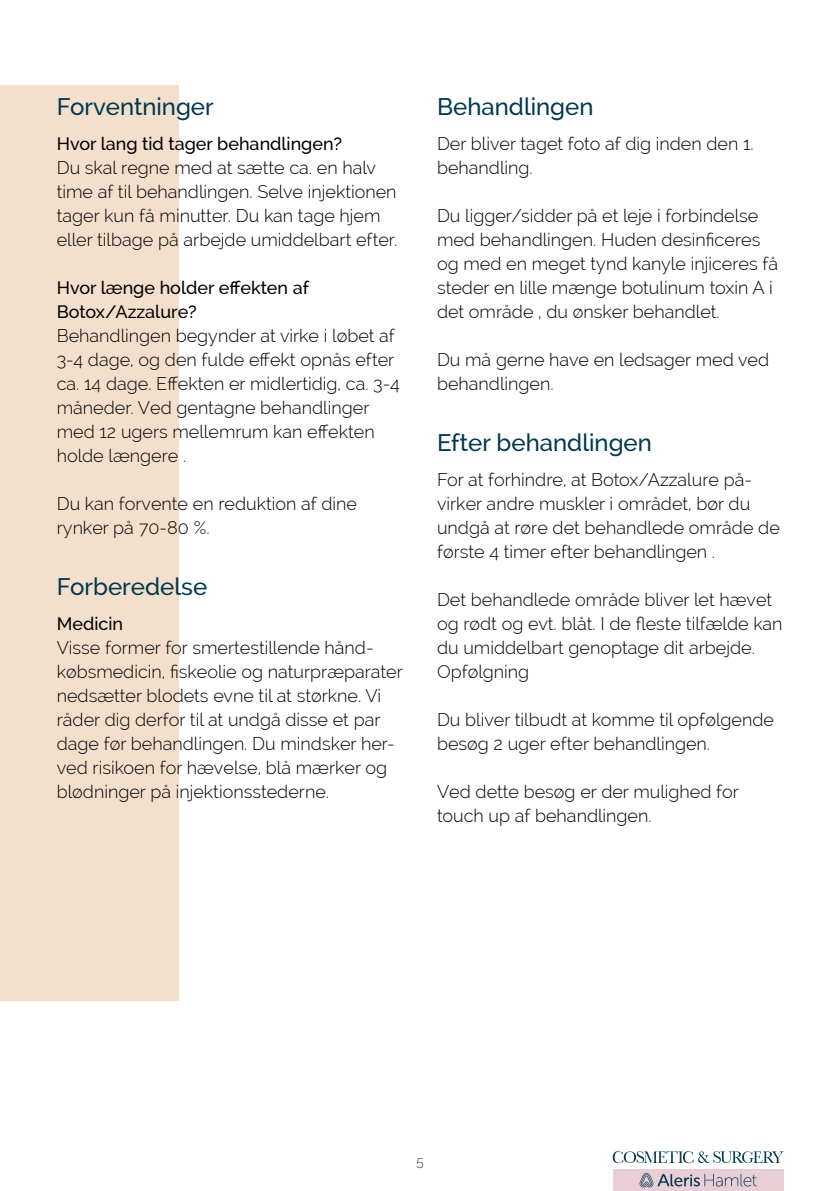
<style>
.page{position:relative;width:840px;height:1191px;background:#fff}
.page>*{position:absolute;margin:0;border:0;box-sizing:border-box;transform-origin:0 0}
.t1{font:500 24px "Raleway";color:#00384f}
.t2{font:300 18px/24px "Raleway";color:#000}
.t3{font:500 18px/24px "Raleway";color:#000}
.t4{font:300 14px "Raleway";color:#484847}
</style>
<div class="page">
<div style="left:0;top:85px;width:179px;height:915px;background:#f3dfcc"></div>
<div style="left:612px;top:1169px;width:170px;height:22px;background:#e9cfd5"></div>
<svg style="left:639px;top:1173px;width:117px;height:14px"></svg>
<svg style="left:612px;top:1151px;width:170px;height:12px"></svg>
<h1 class="t1" style="left:57px;top:93px;width:158px">Forventninger</h1>
<p class="t3" style="left:57px;top:132px;width:287px">Hvor lang tid tager behandlingen?</p>
<p class="t2" style="left:57px;top:156px;width:342px">Du skal regne med at sætte ca. en halv time af til behandlingen. Selve injektionen tager kun få minutter. Du kan tage hjem eller tilbage på arbejde umiddelbart efter.</p>
<p class="t3" style="left:57px;top:276px;width:254px">Hvor længe holder effekten af<br>Botox/Azzalure?</p>
<p class="t2" style="left:57px;top:324px;width:344px">Behandlingen begynder at virke i løbet af 3-4 dage, og den fulde effekt opnås efter ca. 14 dage. Effekten er midlertidig, ca. 3-4 måneder. Ved gentagne behandlinger med 12 ugers mellemrum kan effekten holde længere .</p>
<p class="t2" style="left:57px;top:492px;width:301px">Du kan forvente en reduktion af dine rynker på 70-80 %.</p>
<h1 class="t1" style="left:57px;top:573px;width:152px">Forberedelse</h1>
<p class="t3" style="left:57px;top:612px;width:68px">Medicin</p>
<p class="t2" style="left:57px;top:636px;width:347px">Visse former for smertestillende hånd&shy;købsmedicin, fiskeolie og naturpræparater nedsætter blodets evne til at størkne. Vi råder dig derfor til at undgå disse et par dage før behandlingen. Du mindsker her&shy;ved risikoen for hævelse, blå mærker og blødninger på injektionsstederne.</p>
<h1 class="t1" style="left:437px;top:93px;width:158px">Behandlingen</h1>
<p class="t2" style="left:437px;top:132px;width:318px">Der bliver taget foto af dig inden den 1. behandling.</p>
<p class="t2" style="left:437px;top:204px;width:342px">Du ligger/sidder på et leje i forbindelse med behandlingen. Huden desinficeres og med en meget tynd kanyle injiceres få steder en lille mænge botulinum toxin A i det område , du ønsker behandlet.</p>
<p class="t2" style="left:437px;top:348px;width:333px">Du må gerne have en ledsager med ved behandlingen.</p>
<h1 class="t1" style="left:437px;top:429px;width:216px">Efter behandlingen</h1>
<p class="t2" style="left:437px;top:468px;width:344px">For at forhindre, at Botox/Azzalure på&shy;virker andre muskler i området, bør du undgå at røre det behandlede område de første 4 timer efter behandlingen .</p>
<p class="t2" style="left:437px;top:588px;width:347px">Det behandlede område bliver let hævet og rødt og evt. blåt. I de fleste tilfælde kan du umiddelbart genoptage dit arbejde.<br>Opfølgning</p>
<p class="t2" style="left:437px;top:708px;width:338px">Du bliver tilbudt at komme til opfølgende besøg 2 uger efter behandlingen.</p>
<p class="t2" style="left:437px;top:780px;width:303px">Ved dette besøg er der mulighed for touch up af behandlingen.</p>
<p class="t4" style="left:416px;top:1153px;width:9px">5</p>
</div>
